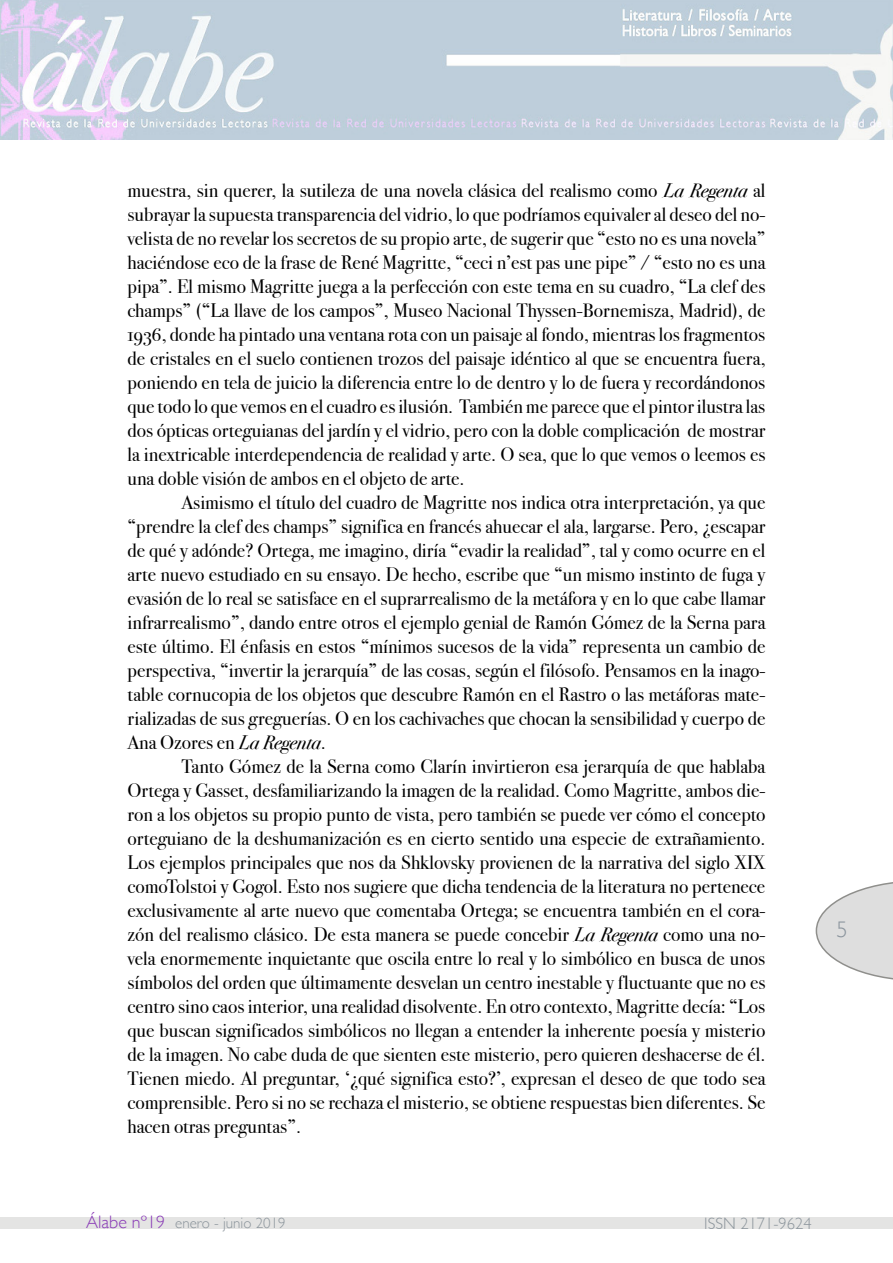
<style>
.page{position:relative;width:893px;height:1263px;background:#fff}
.page>*{position:absolute;margin:0;border:0;box-sizing:border-box;transform-origin:0 0}
.t1{font:300 22.5px "Gill Sans";color:#8a949d}
.t2{font:19.5px/24px "Bodoni Svty Two OSITCTT Book";color:#000;text-align:justify}
.t3{font:300 16.5px "Gill Sans";color:#8c959c}
.t4{font:300 15px "Gill Sans";color:#8c959c}
.s1{font-family:"Bodoni Svty Two OSITCTT Book It"}
.s2{font-size:18px;color:#893ab6}
</style>
<div class="page">
<svg style="left:816px;top:882px;width:77px;height:98px"></svg>
<img style="left:0;top:0;width:893px;height:139px">
<div style="left:0;top:1218px;width:893px;height:11px;background:#e4e4e3"></div>
<p class="t2" style="left:128px;top:179px;width:639px">muestra, sin querer, la sutileza de una novela clásica del realismo como <span class="s1">La Regenta</span> al subrayar la supuesta transparencia del vidrio, lo que podríamos equivaler al deseo del no&shy;velista de no revelar los secretos de su propio arte, de sugerir que “esto no es una novela” haciéndose eco de la frase de René Magritte, “ceci n’est pas une pipe” / “esto no es una pipa”. El mismo Magritte juega a la perfección con este tema en su cuadro, “La clef des champs” (“La llave de los campos”, Museo Nacional Thyssen-Bornemisza, Madrid), de 1936, donde ha pintado una ventana rota con un paisaje al fondo, mientras los fragmentos de cristales en el suelo contienen trozos del paisaje idéntico al que se encuentra fuera, poniendo en tela de juicio la diferencia entre lo de dentro y lo de fuera y recordándonos que todo lo que vemos en el cuadro es ilusión. También me parece que el pintor ilustra las dos ópticas orteguianas del jardín y el vidrio, pero con la doble complicación de mostrar la inextricable interdependencia de realidad y arte. O sea, que lo que vemos o leemos es una doble visión de ambos en el objeto de arte.</p>
<p class="t2" style="left:128px;top:491px;width:639px;text-indent:54px">Asimismo el título del cuadro de Magritte nos indica otra interpretación, ya que “prendre la clef des champs” significa en francés ahuecar el ala, largarse. Pero, ¿escapar de qué y adónde? Ortega, me imagino, diría “evadir la realidad”, tal y como ocurre en el arte nuevo estudiado en su ensayo. De hecho, escribe que “un mismo instinto de fuga y evasión de lo real se satisface en el suprarrealismo de la metáfora y en lo que cabe llamar infrarrealismo”, dando entre otros el ejemplo genial de Ramón Gómez de la Serna para este último. El énfasis en estos “mínimos sucesos de la vida” representa un cambio de perspectiva, “invertir la jerarquía” de las cosas, según el filósofo. Pensamos en la inago&shy;table cornucopia de los objetos que descubre Ramón en el Rastro o las metáforas mate&shy;rializadas de sus greguerías. O en los cachivaches que chocan la sensibilidad y cuerpo de Ana Ozores en <span class="s1">La Regenta</span>.</p>
<p class="t2" style="left:128px;top:755px;width:639px;text-indent:54px">Tanto Gómez de la Serna como Clarín invirtieron esa jerarquía de que hablaba Ortega y Gasset, desfamiliarizando la imagen de la realidad. Como Magritte, ambos die&shy;ron a los objetos su propio punto de vista, pero también se puede ver cómo el concepto orteguiano de la deshumanización es en cierto sentido una especie de extrañamiento.<br>Los ejemplos principales que nos da Shklovsky provienen de la narrativa del siglo XIX comoTolstoi y Gogol. Esto nos sugiere que dicha tendencia de la literatura no pertenece exclusivamente al arte nuevo que comentaba Ortega; se encuentra también en el cora&shy;zón del realismo clásico. De esta manera se puede concebir <span class="s1">La Regenta</span> como una no&shy;vela enormemente inquietante que oscila entre lo real y lo simbólico en busca de unos símbolos del orden que últimamente desvelan un centro inestable y fluctuante que no es centro sino caos interior, una realidad disolvente. En otro contexto, Magritte decía: “Los que buscan significados simbólicos no llegan a entender la inherente poesía y misterio de la imagen. No cabe duda de que sienten este misterio, pero quieren deshacerse de él.<br>Tienen miedo. Al preguntar, ‘¿qué significa esto?’, expresan el deseo de que todo sea comprensible. Pero si no se rechaza el misterio, se obtiene respuestas bien diferentes. Se hacen otras preguntas”.</p>
<p class="t1" style="left:837px;top:912px;width:13px">5</p>
<p class="t4" style="left:86px;top:1211px;width:201px"><span class="s2">Álabe nº19</span> enero - junio 2019</p>
<p class="t3" style="left:704px;top:1211px;width:109px">ISSN 2171-9624</p>
</div>
